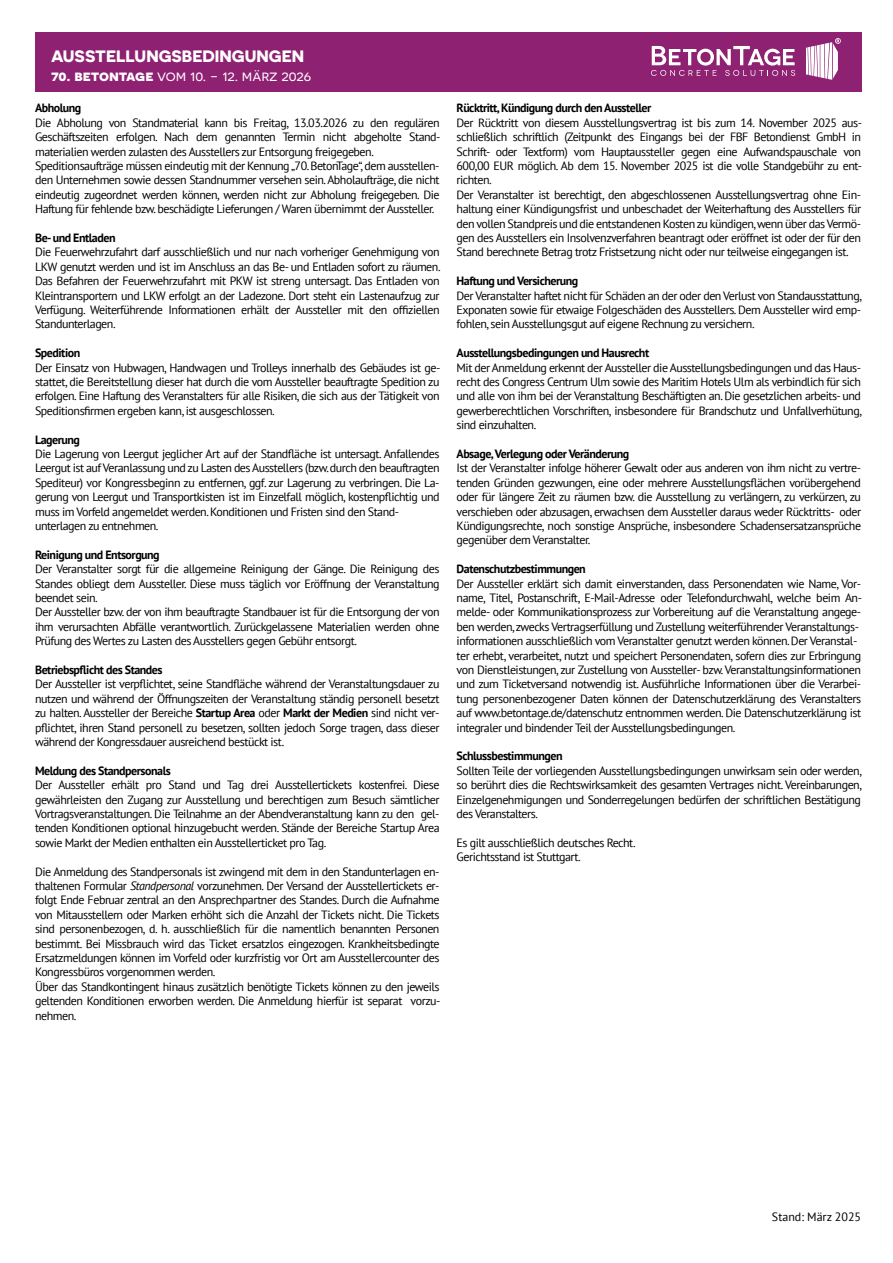
<style>
.page{position:relative;width:893px;height:1263px;background:#fff}
.page>*{position:absolute;margin:0;border:0;box-sizing:border-box;transform-origin:0 0}
.t1{font:700 16.5px "Novecentosanswide";color:#fff}
.t2{font:15px "Novecentosanswide";color:#fff}
.t3{font:12px/14.4px "PT Sans";letter-spacing:-.04em;color:#000;text-align:justify}
.t4{font:700 12px "PT Sans";letter-spacing:-.04em;color:#000}
.t5{font:12px "PT Sans";color:#000}
.s1{font-weight:700}
.s2{font-style:italic}
</style>
<div class="page">
<div style="left:35px;top:33px;width:826px;height:59px;background:#8e2171"></div>
<svg style="left:651px;top:46px;width:144px;height:30px"></svg>
<svg style="left:806px;top:38px;width:35px;height:42px"></svg>
<h1 class="t1" style="left:51px;top:46px;width:254px">AUSSTELLUNGSBEDINGUNGEN</h1>
<p class="t2" style="left:51px;top:67px;width:262px"><span class="s1">70. betontage</span> vom 10. - 12. märz 2026</p>
<p class="t4" style="left:35px;top:100px;width:48px">Abholung</p>
<p class="t3" style="left:35px;top:115px;width:407px;text-align:left">Die Abholung von Standmaterial kann bis Freitag, 13.03.2026 zu den regulären Geschäftszeiten erfolgen. Nach dem genannten Termin nicht abgeholte Stand&shy;materialien werden zulasten des Ausstellers zur Entsorgung freigegeben.<br>Speditionsaufträge müssen eindeutig mit der Kennung „70. BetonTage“, dem ausstellen&shy;den Unternehmen sowie dessen Standnummer versehen sein. Abholaufträge, die nicht eindeutig zugeordnet werden können, werden nicht zur Abholung freigegeben. Die Haftung für fehlende bzw. beschädigte Lieferungen / Waren übernimmt der Aussteller.</p>
<p class="t4" style="left:35px;top:230px;width:82px">Be- und Entladen</p>
<p class="t3" style="left:35px;top:245px;width:407px">Die Feuerwehrzufahrt darf ausschließlich und nur nach vorheriger Genehmigung von LKW genutzt werden und ist im Anschluss an das Be- und Entladen sofort zu räumen.<br>Das Befahren der Feuerwehrzufahrt mit PKW ist streng untersagt. Das Entladen von Kleintransportern und LKW erfolgt an der Ladezone. Dort steht ein Lastenaufzug zur Verfügung. Weiterführende Informationen erhält der Aussteller mit den offiziellen Standunterlagen.</p>
<p class="t4" style="left:35px;top:345px;width:47px">Spedition</p>
<p class="t3" style="left:35px;top:360px;width:407px">Der Einsatz von Hubwagen, Handwagen und Trolleys innerhalb des Gebäudes ist ge&shy;stattet, die Bereitstellung dieser hat durch die vom Aussteller beauftragte Spedition zu erfolgen. Eine Haftung des Veranstalters für alle Risiken, die sich aus der Tätigkeit von Speditionsfirmen ergeben kann, ist ausgeschlossen.</p>
<p class="t4" style="left:35px;top:431px;width:46px">Lagerung</p>
<p class="t3" style="left:35px;top:446px;width:406px;text-align:left">Die Lagerung von Leergut jeglicher Art auf der Standfläche ist untersagt. Anfallendes Leergut ist auf Veranlassung und zu Lasten des Ausstellers (bzw. durch den beauftragten Spediteur) vor Kongressbeginn zu entfernen, ggf. zur Lagerung zu verbringen. Die La&shy;gerung von Leergut und Transportkisten ist im Einzelfall möglich, kostenpflichtig und muss im Vorfeld angemeldet werden. Konditionen und Fristen sind den Stand&shy;unterlagen zu entnehmen.</p>
<p class="t4" style="left:35px;top:547px;width:126px">Reinigung und Entsorgung</p>
<p class="t3" style="left:35px;top:561px;width:406px;text-align:left">Der Veranstalter sorgt für die allgemeine Reinigung der Gänge. Die Reinigung des Standes obliegt dem Aussteller. Diese muss täglich vor Eröffnung der Veranstaltung beendet sein.<br>Der Aussteller bzw. der von ihm beauftragte Standbauer ist für die Entsorgung der von ihm verursachten Abfälle verantwortlich. Zurückgelassene Materialien werden ohne Prüfung des Wertes zu Lasten des Ausstellers gegen Gebühr entsorgt.</p>
<p class="t4" style="left:35px;top:662px;width:129px">Betriebspflicht des Standes</p>
<p class="t3" style="left:35px;top:677px;width:406px">Der Aussteller ist verpflichtet, seine Standfläche während der Veranstaltungsdauer zu nutzen und während der Öffnungszeiten der Veranstaltung ständig personell besetzt zu halten. Aussteller der Bereiche <span class="s1">Startup Area</span> oder <span class="s1">Markt der Medien</span> sind nicht ver&shy;pflichtet, ihren Stand personell zu besetzen, sollten jedoch Sorge tragen, dass dieser während der Kongressdauer ausreichend bestückt ist.</p>
<p class="t4" style="left:35px;top:763px;width:137px">Meldung des Standpersonals</p>
<p class="t3" style="left:35px;top:777px;width:406px">Der Aussteller erhält pro Stand und Tag drei Ausstellertickets kostenfrei. Diese gewährleisten den Zugang zur Ausstellung und berechtigen zum Besuch sämtlicher Vortragsveranstaltungen. Die Teilnahme an der Abendveranstaltung kann zu den gel&shy;tenden Konditionen optional hinzugebucht werden. Stände der Bereiche Startup Area sowie Markt der Medien enthalten ein Ausstellerticket pro Tag.</p>
<p class="t3" style="left:35px;top:864px;width:407px;text-align:left">Die Anmeldung des Standpersonals ist zwingend mit dem in den Standunterlagen en&shy;thaltenen Formular <span class="s2">Standpersonal</span> vorzunehmen. Der Versand der Ausstellertickets er&shy;folgt Ende Februar zentral an den Ansprechpartner des Standes. Durch die Aufnahme von Mitausstellern oder Marken erhöht sich die Anzahl der Tickets nicht. Die Tickets sind personenbezogen, d. h. ausschließlich für die namentlich benannten Personen bestimmt. Bei Missbrauch wird das Ticket ersatzlos eingezogen. Krankheitsbedingte Ersatzmeldungen können im Vorfeld oder kurzfristig vor Ort am Ausstellercounter des Kongressbüros vorgenommen werden.<br>Über das Standkontingent hinaus zusätzlich benötigte Tickets können zu den jeweils geltenden Konditionen erworben werden. Die Anmeldung hierfür ist separat vorzu&shy;nehmen.</p>
<p class="t4" style="left:457px;top:100px;width:196px">Rücktritt, Kündigung durch den Aussteller</p>
<p class="t3" style="left:457px;top:115px;width:407px;text-align:left">Der Rücktritt von diesem Ausstellungsvertrag ist bis zum 14. November 2025 aus&shy;schließlich schriftlich (Zeitpunkt des Eingangs bei der FBF Betondienst GmbH in Schrift- oder Textform) vom Hauptaussteller gegen eine Aufwandspauschale von 600,00 EUR möglich. Ab dem 15. November 2025 ist die volle Standgebühr zu ent&shy;richten.<br>Der Veranstalter ist berechtigt, den abgeschlossenen Ausstellungsvertrag ohne Ein&shy;haltung einer Kündigungsfrist und unbeschadet der Weiterhaftung des Ausstellers für den vollen Standpreis und die entstandenen Kosten zu kündigen, wenn über das Vermö&shy;gen des Ausstellers ein Insolvenzverfahren beantragt oder eröffnet ist oder der für den Stand berechnete Betrag trotz Fristsetzung nicht oder nur teilweise eingegangen ist.</p>
<p class="t4" style="left:457px;top:273px;width:123px">Haftung und Versicherung</p>
<p class="t3" style="left:457px;top:288px;width:407px">Der Veranstalter haftet nicht für Schäden an der oder den Verlust von Standausstattung, Exponaten sowie für etwaige Folgeschäden des Ausstellers. Dem Aussteller wird emp&shy;fohlen, sein Ausstellungsgut auf eigene Rechnung zu versichern.</p>
<p class="t4" style="left:457px;top:345px;width:194px">Ausstellungsbedingungen und Hausrecht</p>
<p class="t3" style="left:457px;top:360px;width:407px">Mit der Anmeldung erkennt der Aussteller die Ausstellungsbedingungen und das Haus&shy;recht des Congress Centrum Ulm sowie des Maritim Hotels Ulm als verbindlich für sich und alle von ihm bei der Veranstaltung Beschäftigten an. Die gesetzlichen arbeits- und gewerberechtlichen Vorschriften, insbesondere für Brandschutz und Unfallverhütung, sind einzuhalten.</p>
<p class="t4" style="left:457px;top:446px;width:174px">Absage, Verlegung oder Veränderung</p>
<p class="t3" style="left:457px;top:461px;width:406px">Ist der Veranstalter infolge höherer Gewalt oder aus anderen von ihm nicht zu vertre&shy;tenden Gründen gezwungen, eine oder mehrere Ausstellungsflächen vorübergehend oder für längere Zeit zu räumen bzw. die Ausstellung zu verlängern, zu verkürzen, zu verschieben oder abzusagen, erwachsen dem Aussteller daraus weder Rücktritts- oder Kündigungsrechte, noch sonstige Ansprüche, insbesondere Schadensersatzansprüche gegenüber dem Veranstalter.</p>
<p class="t4" style="left:457px;top:561px;width:131px">Datenschutzbestimmungen</p>
<p class="t3" style="left:457px;top:576px;width:407px;text-align:left">Der Aussteller erklärt sich damit einverstanden, dass Personendaten wie Name, Vor&shy;name, Titel, Postanschrift, E-Mail-Adresse oder Telefondurchwahl, welche beim An&shy;melde- oder Kommunikationsprozess zur Vorbereitung auf die Veranstaltung angege&shy;ben werden, zwecks Vertragserfüllung und Zustellung weiterführender Veranstaltungs&shy;informationen ausschließlich vom Veranstalter genutzt werden können. Der Veranstal&shy;ter erhebt, verarbeitet, nutzt und speichert Personendaten, sofern dies zur Erbringung von Dienstleistungen, zur Zustellung von Aussteller- bzw. Veranstaltungsinformationen und zum Ticketversand notwendig ist. Ausführliche Informationen über die Verarbei&shy;tung personenbezogener Daten können der Datenschutzerklärung des Veranstalters auf www.betontage.de/datenschutz entnommen werden. Die Datenschutzerklärung ist integraler und bindender Teil der Ausstellungsbedingungen.</p>
<p class="t4" style="left:457px;top:748px;width:107px">Schlussbestimmungen</p>
<p class="t3" style="left:457px;top:763px;width:407px">Sollten Teile der vorliegenden Ausstellungsbedingungen unwirksam sein oder werden, so berührt dies die Rechtswirksamkeit des gesamten Vertrages nicht. Vereinbarungen, Einzelgenehmigungen und Sonderregelungen bedürfen der schriftlichen Bestätigung des Veranstalters.</p>
<p class="t3" style="left:457px;top:835px;width:181px">Es gilt ausschließlich deutsches Recht.<br>Gerichtsstand ist Stuttgart.</p>
<p class="t5" style="left:772px;top:1209px;width:91px">Stand: März 2025</p>
</div>
